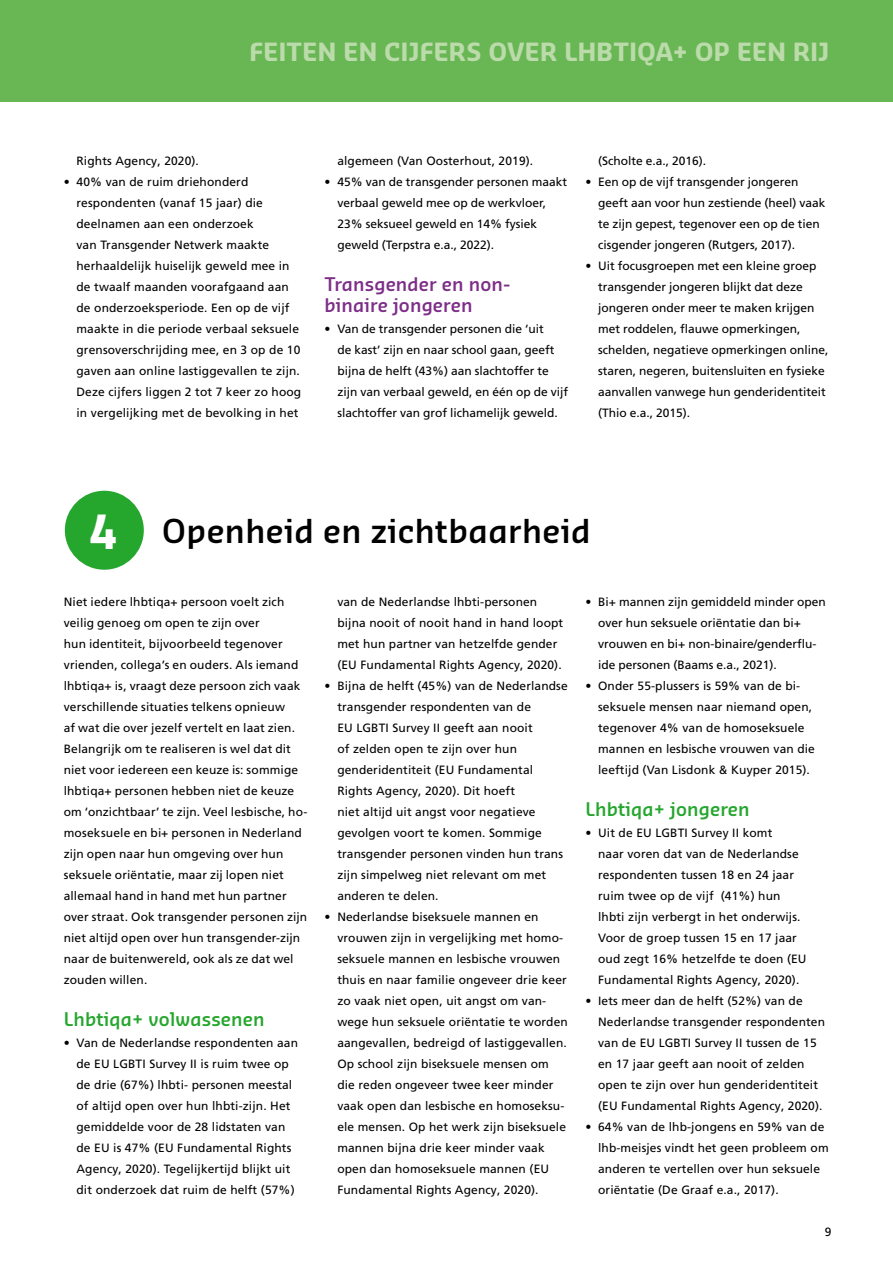
<style>
.page{position:relative;width:893px;height:1263px;background:#fff}
.page>*{position:absolute;margin:0;border:0;box-sizing:border-box;transform-origin:0 0}
.t1{font:700 45px "Sansa Pro";color:#fff}
.t2{font:600 31.5px "Sansa Pro";letter-spacing:.015em;color:#000}
.t3{font:700 24px "Sansa Pro";letter-spacing:.01em;color:#bbdbab}
.t4{font:600 18px "Sansa Pro";letter-spacing:.01em;color:#25a62d}
.t5{font:600 18px/21px "Sansa Pro";letter-spacing:.01em;color:#7d2e88}
.t6{font:12px/21px "Frutiger LT Pro";letter-spacing:.01em;color:#000}
</style>
<div class="page">
<div style="left:0;top:0;width:893px;height:102px;background:#69b754"></div>
<div style="left:65px;top:491px;width:79px;height:79px;background:#25a62d;border-radius:50%"></div>
<h3 class="t3" style="left:250px;top:35px;width:581px">FEITEN EN CIJFERS OVER LHBTIQA+ OP EEN RIJ</h3>
<p class="t6" style="left:77px;top:150px;width:124px">Rights Agency, 2020).</p>
<p class="t6" style="left:77px;top:171px;width:226px;text-indent:-13px">• 40% van de ruim driehonderd respondenten (vanaf 15 jaar) die deelnamen aan een onderzoek<br>van Transgender Netwerk maakte herhaaldelijk huiselijk geweld mee in de twaalf maanden voorafgaand aan de onderzoeksperiode. Een op de vijf maakte in die periode verbaal seksuele grensoverschrijding mee, en 3 op de 10 gaven aan online lastiggevallen te zijn.<br>Deze cijfers liggen 2 tot 7 keer zo hoog in vergelijking met de bevolking in het</p>
<p class="t6" style="left:337px;top:150px;width:197px">algemeen (Van Oosterhout, 2019).</p>
<p class="t6" style="left:337px;top:171px;width:231px;text-indent:-13px">• 45% van de transgender personen maakt verbaal geweld mee op de werkvloer, 23% seksueel geweld en 14% fysiek geweld (Terpstra e.a., 2022).</p>
<h3 class="t5" style="left:325px;top:273px;width:187px">Transgender en non&shy;binaire jongeren</h3>
<p class="t6" style="left:337px;top:318px;width:232px;text-indent:-13px">• Van de transgender personen die ‘uit<br>de kast’ zijn en naar school gaan, geeft bijna de helft (43%) aan slachtoffer te zijn van verbaal geweld, en één op de vijf slachtoffer van grof lichamelijk geweld.</p>
<p class="t6" style="left:598px;top:150px;width:110px">(Scholte e.a., 2016).</p>
<p class="t6" style="left:598px;top:171px;width:229px;text-indent:-13px">• Een op de vijf transgender jongeren geeft aan voor hun zestiende (heel) vaak te zijn gepest, tegenover een op de tien cisgender jongeren (Rutgers, 2017).</p>
<p class="t6" style="left:598px;top:255px;width:232px;text-indent:-13px">• Uit focusgroepen met een kleine groep transgender jongeren blijkt dat deze jongeren onder meer te maken krijgen met roddelen, flauwe opmerkingen, schelden, negatieve opmerkingen online, staren, negeren, buitensluiten en fysieke aanvallen vanwege hun genderidentiteit (Thio e.a., 2015).</p>
<h1 class="t1" style="left:89px;top:501px;width:30px">4</h1>
<h2 class="t2" style="left:162px;top:510px;width:430px">Openheid en zichtbaarheid</h2>
<p class="t6" style="left:64px;top:591px;width:245px">Niet iedere lhbtiqa+ persoon voelt zich veilig genoeg om open te zijn over<br>hun identiteit, bijvoorbeeld tegenover vrienden, collega’s en ouders. Als iemand lhbtiqa+ is, vraagt deze persoon zich vaak verschillende situaties telkens opnieuw<br>af wat die over jezelf vertelt en laat zien.<br>Belangrijk om te realiseren is wel dat dit niet voor iedereen een keuze is: sommige lhbtiqa+ personen hebben niet de keuze om ‘onzichtbaar’ te zijn. Veel lesbische, ho&shy;moseksuele en bi+ personen in Nederland zijn open naar hun omgeving over hun seksuele oriëntatie, maar zij lopen niet allemaal hand in hand met hun partner over straat. Ook transgender personen zijn niet altijd open over hun transgender-zijn naar de buitenwereld, ook als ze dat wel zouden willen.</p>
<h3 class="t4" style="left:64px;top:1007px;width:202px">Lhbtiqa+ volwassenen</h3>
<p class="t6" style="left:77px;top:1032px;width:223px;text-indent:-13px">• Van de Nederlandse respondenten aan de EU LGBTI Survey II is ruim twee op de drie (67%) lhbti- personen meestal of altijd open over hun lhbti-zijn. Het gemiddelde voor de 28 lidstaten van de EU is 47% (EU Fundamental Rights Agency, 2020). Tegelijkertijd blijkt uit dit onderzoek dat ruim de helft (57%)</p>
<p class="t6" style="left:337px;top:591px;width:227px">van de Nederlandse lhbti-personen bijna nooit of nooit hand in hand loopt met hun partner van hetzelfde gender (EU Fundamental Rights Agency, 2020).</p>
<p class="t6" style="left:337px;top:675px;width:232px;text-indent:-13px">• Bijna de helft (45%) van de Nederlandse transgender respondenten van de<br>EU LGBTI Survey II geeft aan nooit<br>of zelden open te zijn over hun genderidentiteit (EU Fundamental Rights Agency, 2020). Dit hoeft<br>niet altijd uit angst voor negatieve gevolgen voort te komen. Sommige transgender personen vinden hun trans zijn simpelweg niet relevant om met anderen te delen.</p>
<p class="t6" style="left:337px;top:906px;width:232px;text-indent:-13px">• Nederlandse biseksuele mannen en vrouwen zijn in vergelijking met homo&shy;seksuele mannen en lesbische vrouwen thuis en naar familie ongeveer drie keer zo vaak niet open, uit angst om van&shy;wege hun seksuele oriëntatie te worden aangevallen, bedreigd of lastiggevallen.<br>Op school zijn biseksuele mensen om die reden ongeveer twee keer minder vaak open dan lesbische en homoseksu&shy;ele mensen. Op het werk zijn biseksuele mannen bijna drie keer minder vaak open dan homoseksuele mannen (EU Fundamental Rights Agency, 2020).</p>
<p class="t6" style="left:598px;top:591px;width:229px;text-indent:-13px">• Bi+ mannen zijn gemiddeld minder open over hun seksuele oriëntatie dan bi+ vrouwen en bi+ non-binaire/genderflu&shy;ïde personen (Baams e.a., 2021).</p>
<p class="t6" style="left:598px;top:675px;width:218px;text-indent:-13px">• Onder 55-plussers is 59% van de bi&shy;seksuele mensen naar niemand open, tegenover 4% van de homoseksuele mannen en lesbische vrouwen van die leeftijd (Van Lisdonk &amp; Kuyper 2015).</p>
<h3 class="t4" style="left:585px;top:797px;width:166px">Lhbtiqa+ jongeren</h3>
<p class="t6" style="left:598px;top:822px;width:210px;text-indent:-13px">• Uit de EU LGBTI Survey II komt<br>naar voren dat van de Nederlandse respondenten tussen 18 en 24 jaar ruim twee op de vijf (41%) hun lhbti zijn verbergt in het onderwijs.<br>Voor de groep tussen 15 en 17 jaar oud zegt 16% hetzelfde te doen (EU<br>Fundamental Rights Agency, 2020).</p>
<p class="t6" style="left:598px;top:990px;width:228px;text-indent:-13px">• Iets meer dan de helft (52%) van de Nederlandse transgender respondenten van de EU LGBTI Survey II tussen de 15 en 17 jaar geeft aan nooit of zelden open te zijn over hun genderidentiteit (EU Fundamental Rights Agency, 2020).</p>
<p class="t6" style="left:598px;top:1116px;width:232px;text-indent:-13px">• 64% van de lhb-jongens en 59% van de lhb-meisjes vindt het geen probleem om anderen te vertellen over hun seksuele oriëntatie (De Graaf e.a., 2017).</p>
<p class="t6" style="left:825px;top:1221px;width:8px">9</p>
</div>
